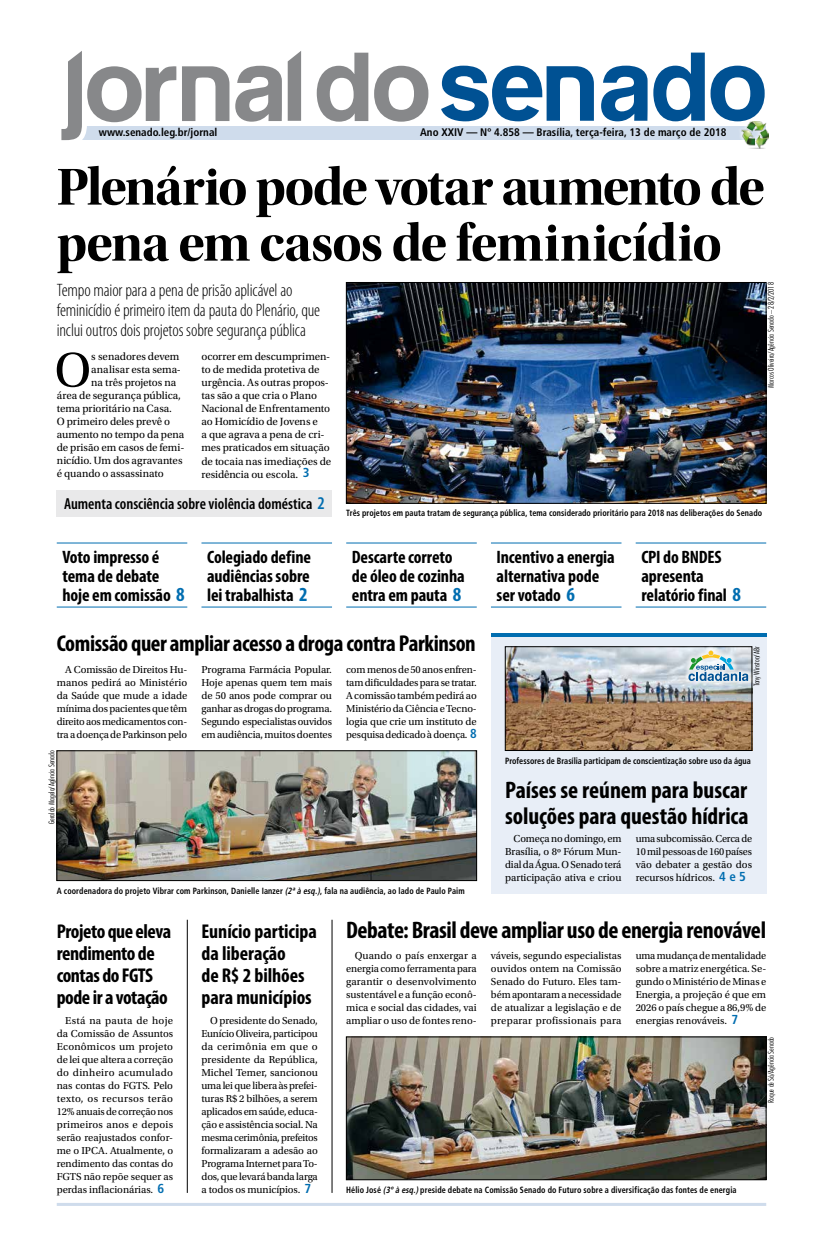
<style>
.page{position:relative;width:823px;height:1248px;background:#fff}
.page>*{position:absolute;margin:0;border:0;box-sizing:border-box;transform-origin:0 0}
.t1{font:54px/56px "Utopia Std Bold Disp";letter-spacing:-.025em;color:#000}
.t2{font:50.8px "Utopia Std";color:#000}
.t3{font:700 condensed 24px/26px "Myriad Pro";letter-spacing:-.005em;color:#000}
.t4{font:700 condensed 23px "Myriad Pro";letter-spacing:-.02em;color:#000}
.t5{font:700 condensed 20px/22px "Myriad Pro";letter-spacing:-.01em;color:#000}
.t6{font:700 condensed 18px/19px "Myriad Pro";letter-spacing:-.005em;color:#000}
.t7{font:300 condensed 18px/20px "Myriad Pro";letter-spacing:-.01em;color:#000}
.t8{font:11px/13px "Utopia Std";letter-spacing:-.005em;color:#000}
.t9{font:700 condensed 11px "Frutiger";color:#000}
.t10{font:10.6px/13px "Utopia Std";letter-spacing:-.01em;color:#000;text-align:justify}
.t11{font:700 condensed 9px "Frutiger";letter-spacing:.01em;color:#000;scale:.9 1}
.t12{font:300 condensed 8px "Futura BT";color:#000}
.s1{font-family:"Frutiger";font-weight:700;font-stretch:condensed;font-size:13px;color:#006db0}
.s2{font-size:20px;color:#006db0}
.s3{font-style:italic}
</style>
<div class="page">
<hr style="left:57px;top:1202px;width:708px;height:3px;background:#cfdcec">
<div style="left:490px;top:633px;width:275px;height:260px;background:#e8eef7"></div>
<hr style="left:490px;top:633px;width:275px;height:3px;background:#006db0">
<img style="left:507px;top:648px;width:242px;height:100px">
<div style="left:505px;top:646px;width:246px;height:104px;border:1px solid #000"></div>
<div style="left:76px;top:126px;width:689px;height:13px;background:#cfdcec"></div>
<svg style="left:182px;top:66px;width:47px;height:55px"></svg>
<svg style="left:316px;top:53px;width:52px;height:69px"></svg>
<svg style="left:374px;top:66px;width:54px;height:56px"></svg>
<svg style="left:235px;top:51px;width:66px;height:71px"></svg>
<svg style="left:653px;top:53px;width:51px;height:68px"></svg>
<svg style="left:710px;top:66px;width:54px;height:55px"></svg>
<svg style="left:441px;top:66px;width:152px;height:55px"></svg>
<svg style="left:601px;top:66px;width:46px;height:55px"></svg>
<svg style="left:61px;top:51px;width:115px;height:90px"></svg>
<div style="left:736px;top:118px;width:33px;height:33px;background:#fff;opacity:.75"></div>
<img style="left:740px;top:121px;width:28px;height:27px">
<img style="left:59px;top:752px;width:415px;height:126px">
<div style="left:57px;top:750px;width:419px;height:130px;border:1px solid #000"></div>
<hr style="left:635px;top:606px;width:130px;height:1px;background:#006db0">
<hr style="left:635px;top:542px;width:130px;height:1px;background:#006db0">
<hr style="left:346px;top:606px;width:130px;height:1px;background:#006db0">
<hr style="left:346px;top:542px;width:130px;height:1px;background:#006db0">
<hr style="left:490px;top:606px;width:131px;height:1px;background:#006db0">
<hr style="left:490px;top:542px;width:131px;height:1px;background:#006db0">
<hr style="left:201px;top:606px;width:131px;height:1px;background:#006db0">
<hr style="left:201px;top:542px;width:131px;height:1px;background:#006db0">
<div style="left:57px;top:490px;width:275px;height:26px;background:#e9e9ea"></div>
<hr style="left:57px;top:606px;width:130px;height:1px;background:#006db0">
<hr style="left:57px;top:542px;width:130px;height:1px;background:#006db0">
<img style="left:348px;top:284px;width:415px;height:217px">
<div style="left:346px;top:282px;width:419px;height:221px;border:1px solid #000"></div>
<img style="left:348px;top:1038px;width:415px;height:139px">
<div style="left:346px;top:1036px;width:419px;height:143px;border:1px solid #000"></div>
<hr style="left:187px;top:919px;width:1px;height:273px;background:#000">
<div style="left:683px;top:645px;width:69px;height:41px;background:#fff;opacity:.6"></div>
<svg style="left:688px;top:650px;width:59px;height:31px"></svg>
<hr style="left:331px;top:919px;width:1px;height:273px;background:#000">
<p class="t9" style="left:99px;top:126px;width:120px">www.senado.leg.br/jornal</p>
<p class="t9" style="left:420px;top:126px;width:308px">Ano XXIV — Nº 4.858 — Brasília, terça-feira, 13 de março de 2018</p>
<h1 class="t1" style="left:57px;top:159px;width:709px">Plenário pode votar aumento de pena em casos de feminicídio</h1>
<h3 class="t7" style="left:57px;top:280px;width:265px">Tempo maior para a pena de prisão aplicável ao feminicídio é primeiro item da pauta do Plenário, que inclui outros dois projetos sobre segurança pública</h3>
<p class="t12" style="left:765px;top:388px;width:107px;rotate:-90deg">Marcos Oliveira/Agência Senado – 28/2/2018</p>
<h2 class="t2" style="left:54px;top:342px;width:38px">O</h2>
<p class="t8" style="left:91px;top:350px;width:90px">s senadores devem</p>
<p class="t8" style="left:201px;top:350px;width:131px">ocorrer em descumprimen&shy;to de medida protetiva de urgência. As outras propos&shy;tas são a que cria o Plano<br>Nacional de Enfrentamento ao Homicídio de Jovens e<br>a que agrava a pena de cri&shy;mes praticados em situação de tocaia nas imediações de residência ou escola. <span class="s1">3</span></p>
<p class="t8" style="left:91px;top:363px;width:91px">analisar esta sema-</p>
<p class="t8" style="left:91px;top:376px;width:86px">na três projetos na</p>
<p class="t8" style="left:57px;top:389px;width:126px">área de segurança pública,</p>
<p class="t8" style="left:57px;top:402px;width:117px">tema prioritário na Casa.</p>
<p class="t8" style="left:57px;top:415px;width:115px">O primeiro deles prevê o</p>
<p class="t8" style="left:57px;top:428px;width:129px">aumento no tempo da pena</p>
<p class="t8" style="left:57px;top:441px;width:129px">de prisão em casos de femi-</p>
<p class="t8" style="left:57px;top:454px;width:127px">nicídio. Um dos agravantes</p>
<p class="t8" style="left:57px;top:467px;width:108px">é quando o assassinato</p>
<p class="t11" style="left:64px;top:508px;width:776px"><sup>Aumenta</sup> <sup>consciência</sup> <sup>sobre</sup> <sup>violência</sup> <sup>doméstica</sup> <sup>2</sup> Três projetos em pauta tratam de segurança pública, tema considerado prioritário para 2018 nas deliberações do Senado</p>
<h3 class="t6" style="left:62px;top:547px;width:124px">Voto impresso é tema de debate hoje em comissão <span class="s2">8</span></h3>
<h3 class="t6" style="left:207px;top:547px;width:105px;text-align:justify">Colegiado define audiências sobre lei trabalhista <span class="s2">2</span></h3>
<h3 class="t6" style="left:351px;top:547px;width:114px">Descarte correto de óleo de cozinha entra em pauta <span class="s2">8</span></h3>
<h3 class="t6" style="left:496px;top:547px;width:120px">Incentivo a energia alternativa pode ser votado <span class="s2">6</span></h3>
<h3 class="t4" style="left:57px;top:628px;width:420px">Comissão quer ampliar acesso a droga contra Parkinson</h3>
<p class="t10" style="left:57px;top:662px;width:132px;text-indent:9px">A Comissão de Direitos Hu&shy;manos pedirá ao Ministério da Saúde que mude a idade mínima dos pacientes que têm direito aos medicamentos con&shy;tra a doença de Parkinson pelo</p>
<p class="t10" style="left:201px;top:662px;width:132px">Programa Farmácia Popular.<br>Hoje apenas quem tem mais de 50 anos pode comprar ou ganhar as drogas do programa.<br>Segundo especialistas ouvidos em audiência, muitos doentes</p>
<p class="t10" style="left:346px;top:662px;width:132px">com menos de 50 anos enfren&shy;tam dificuldades para se tratar.<br>A comissão também pedirá ao Ministério da Ciência e Tecno&shy;logia que crie um instituto de pesquisa dedicado à doença. <span class="s1">8</span></p>
<h3 class="t6" style="left:641px;top:547px;width:101px">CPI do BNDES apresenta relatório final <span class="s2">8</span></h3>
<p class="t12" style="left:751px;top:686px;width:41px;rotate:-90deg">Tony Winston/ABr</p>
<p class="t12" style="left:47px;top:823px;width:75px;rotate:-90deg">Geraldo Magela/Agência Senado</p>
<p class="t11" style="left:57px;top:885px;width:454px">A coordenadora do projeto Vibrar com Parkinson, Danielle Ianzer <span class="s3">(2ªà esq.)</span>, fala na audiência, ao lado de Paulo Paim</p>
<p class="t11" style="left:505px;top:755px;width:274px">Professores de Brasília participam de conscientização sobre uso da água</p>
<h3 class="t3" style="left:505px;top:776px;width:245px">Países se reúnem para buscar soluções para questão hídrica</h3>
<p class="t10" style="left:505px;top:831px;width:118px;text-indent:9px">Começa no domingo, em Brasília, o 8º Fórum Mun&shy;dial da Água. O Senado terá participação ativa e criou</p>
<p class="t10" style="left:635px;top:831px;width:118px">uma subcomissão. Cerca de 10 mil pessoas de 160 países vão debater a gestão dos recursos hídricos. <span class="s1">4 e 5</span></p>
<h3 class="t5" style="left:57px;top:919px;width:116px">Projeto que eleva rendimento de contas do FGTS pode ir a votação</h3>
<p class="t10" style="left:57px;top:1013px;width:118px;text-indent:9px">Está na pauta de hoje da Comissão de Assuntos Econômicos um projeto de lei que altera a correção do dinheiro acumulado nas contas do FGTS. Pelo texto, os recursos terão 12% anuais de correção nos primeiros anos e depois serão reajustados confor&shy;me o IPCA. Atualmente, o rendimento das contas do FGTS não repõe sequer as perdas inflacionárias. <span class="s1">6</span></p>
<p class="t10" style="left:201px;top:1013px;width:118px;text-indent:9px">O presidente do Senado, Eunício Oliveira, participou da cerimônia em que o presidente da República, Michel Temer, sancionou uma lei que libera às prefei&shy;turas R$ 2 bilhões, a serem aplicados em saúde, educa&shy;ção e assistência social. Na mesma cerimônia, prefeitos formalizaram a adesão ao Programa Internet para To&shy;dos, que levará banda larga a todos os municípios. <span class="s1">7</span></p>
<h3 class="t5" style="left:201px;top:919px;width:117px">Eunício participa da liberação<br>de R$ 2 bilhões para municípios</h3>
<h3 class="t3" style="left:346px;top:916px;width:421px">Debate: Brasil deve ampliar uso de energia renovável</h3>
<p class="t10" style="left:346px;top:948px;width:132px;text-indent:9px">Quando o país enxergar a energia como ferramenta para garantir o desenvolvimento sustentável e a função econô&shy;mica e social das cidades, vai ampliar o uso de fontes reno-</p>
<p class="t10" style="left:490px;top:948px;width:132px">váveis, segundo especialistas ouvidos ontem na Comissão Senado do Futuro. Eles tam&shy;bém apontaram a necessidade de atualizar a legislação e de preparar profissionais para</p>
<p class="t10" style="left:635px;top:948px;width:132px">uma mudança de mentalidade sobre a matriz energética. Se&shy;gundo o Ministério de Minas e Energia, a projeção é que em 2026 o país chegue a 86,9% de energias renováveis. <span class="s1">7</span></p>
<p class="t12" style="left:765px;top:1102px;width:68px;rotate:-90deg">Roque de Sá/Agência Senado</p>
<p class="t11" style="left:346px;top:1184px;width:435px">Hélio José <span class="s3">(3ºà esq.)</span>preside debate na Comissão Senado do Futuro sobre a diversificação das fontes de energia</p>
</div>
